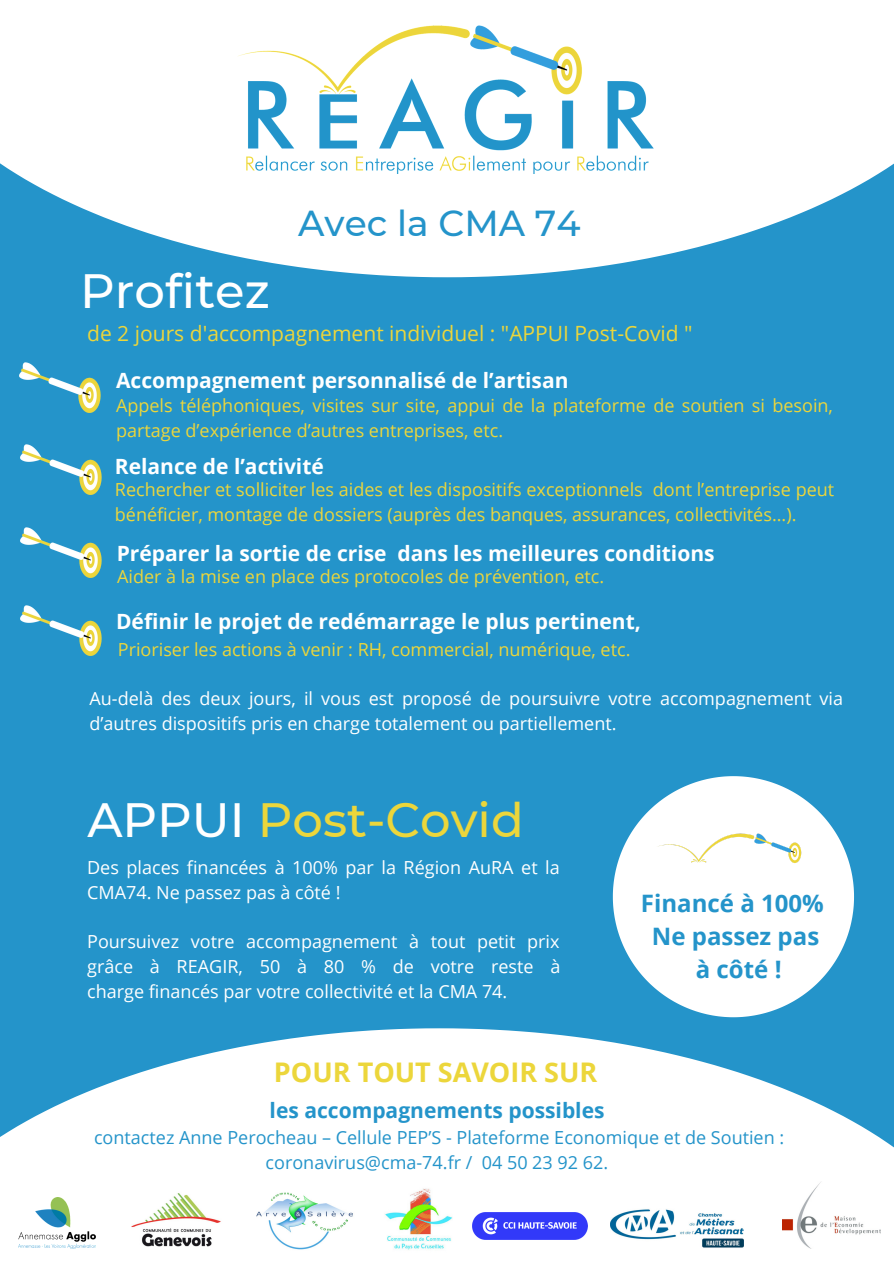
<style>
.page{position:relative;width:894px;height:1264px;background:#fff}
.page>*{position:absolute;margin:0;border:0;box-sizing:border-box;transform-origin:0 0}
.t1{font:500 48px "Montserrat";color:#ecd63b}
.t2{font:500 48px "Montserrat";color:#fff}
.t3{font:500 36px "Montserrat";color:#2494ca}
.t4{font:700 27px "Open Sans";color:#ecd63b}
.t5{font:700 24px/32.7px "Open Sans";color:#2494ca;text-align:center}
.t6{font:700 21px "Open Sans";color:#fff}
.t7{font:21px "Open Sans";color:#ecd63b}
.t8{font:700 21px "Open Sans";color:#2494ca}
.t9{font:18px/24.8px "Open Sans";color:#ecd63b}
.t10{font:18px/24.8px "Open Sans";color:#fff}
.t11{font:18px/24.8px "Open Sans";color:#2494ca;text-align:center}
.s1{color:#fff}
</style>
<div class="page">
<div style="left:0;top:0;width:893px;height:1263px;background:#2494ca"></div>
<svg style="left:0;top:0;width:893px;height:277px;fill:#fff"></svg>
<svg style="left:0;top:1028px;width:893px;height:235px;fill:#fff"></svg>
<svg style="left:612px;top:776px;width:241px;height:241px;fill:#fff"></svg>
<img style="left:652px;top:832px;width:148px;height:32px">
<img style="left:19px;top:362px;width:82px;height:51px">
<img style="left:20px;top:527px;width:82px;height:51px">
<img style="left:20px;top:444px;width:82px;height:51px">
<img style="left:20px;top:605px;width:82px;height:51px">
<img style="left:237px;top:23px;width:420px;height:151px">
<img style="left:782px;top:1181px;width:98px;height:67px">
<img style="left:610px;top:1181px;width:133px;height:82px">
<img style="left:472px;top:1212px;width:115px;height:27px">
<img style="left:255px;top:1188px;width:106px;height:63px">
<img style="left:18px;top:1197px;width:78px;height:51px">
<img style="left:383px;top:1185px;width:69px;height:67px">
<img style="left:131px;top:1191px;width:92px;height:55px">
<h1 class="t2" style="left:80px;top:262px;width:191px">Profitez</h1>
<h2 class="t3" style="left:298px;top:202px;width:284px">Avec la CMA 74</h2>
<p class="t7" style="left:87px;top:318px;width:607px">de 2 jours d'accompagnement individuel : "APPUI Post-Covid "</p>
<p class="t6" style="left:116px;top:366px;width:454px">Accompagnement personnalisé de l’artisan</p>
<p class="t9" style="left:116px;top:393px;width:718px">Appels téléphoniques, visites sur site, appui de la plateforme de soutien si besoin, partage d’expérience d’autres entreprises, etc.</p>
<p class="t6" style="left:115px;top:451px;width:210px">Relance de l’activité</p>
<p class="t9" style="left:115px;top:477px;width:720px">Rechercher et solliciter les aides et les dispositifs exceptionnels dont l’entreprise peut bénéficier, montage de dossiers (auprès des banques, assurances, collectivités...).</p>
<p class="t6" style="left:117px;top:538px;width:599px">Préparer la sortie de crise dans les meilleures conditions</p>
<p class="t9" style="left:117px;top:563px;width:488px">Aider à la mise en place des protocoles de prévention, etc.</p>
<p class="t6" style="left:116px;top:607px;width:526px">Définir le projet de redémarrage le plus pertinent,</p>
<p class="t9" style="left:118px;top:636px;width:514px">Prioriser les actions à venir : RH, commercial, numérique, etc.</p>
<p class="t10" style="left:89px;top:686px;width:754px">Au-delà des deux jours, il vous est proposé de poursuivre votre accompagnement via d’autres dispositifs pris en charge totalement ou partiellement.</p>
<h1 class="t1" style="left:87px;top:790px;width:438px"><span class="s1">APPUI</span> Post-Covid</h1>
<p class="t10" style="left:87px;top:854px;width:474px">Des places financées à 100% par la Région AuRA et la<br>CMA74. Ne passez pas à côté !</p>
<p class="t10" style="left:87px;top:928px;width:474px;text-align:justify">Poursuivez votre accompagnement à tout petit prix grâce à REAGIR, 50 à 80 % de votre reste à charge financés par votre collectivité et la CMA 74.</p>
<h3 class="t4" style="left:274px;top:1052px;width:325px">POUR TOUT SAVOIR SUR</h3>
<h3 class="t5" style="left:640px;top:886px;width:184px">Financé à 100%<br>Ne passez pas à côté !</h3>
<p class="t8" style="left:269px;top:1095px;width:336px">les accompagnements possibles</p>
<p class="t11" style="left:94px;top:1124px;width:691px">contactez Anne Perocheau – Cellule PEP’S - Plateforme Economique et de Soutien : coronavirus@cma-74.fr / 04 50 23 92 62.</p>
</div>
